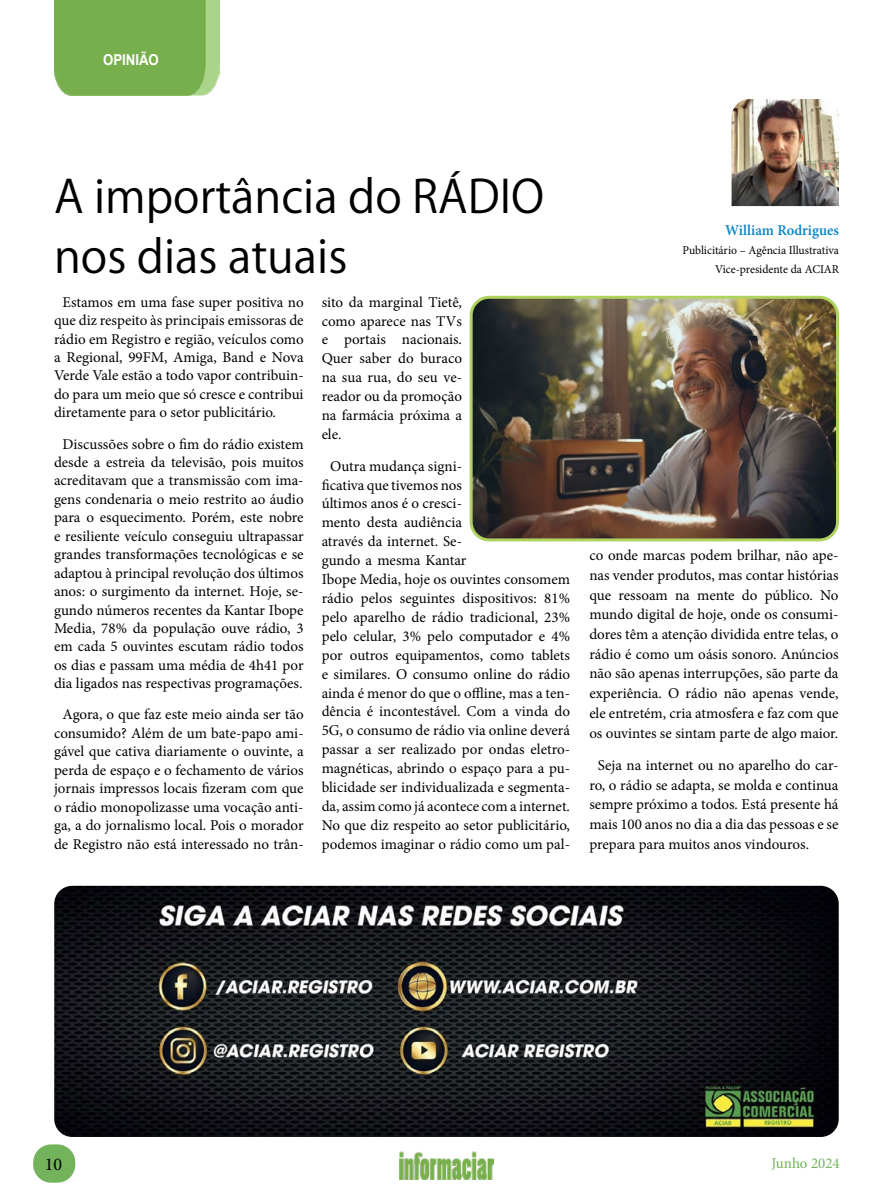
<style>
.page{position:relative;width:893px;height:1191px;background:#fff}
.page>*{position:absolute;margin:0;border:0;box-sizing:border-box;transform-origin:0 0}
.t1{font:45px/59.8px "Koz Go Pr 6 N";color:#000}
.t2{font:18px "Minion Pro";color:#000}
.t3{font:15px/18.9px "Minion Pro";color:#000;text-align:justify}
.t4{font:600 15px "Minion Pro";color:#0885c5}
.t5{font:15px "Minion Pro";color:#72b35b}
.t6{font:700 15px "Arial";color:#fff;scale:.88 1}
.t7{font:12px/18.9px "Minion Pro";color:#000;text-align:right}
</style>
<div class="page">
<div style="left:33px;top:1144px;width:42px;height:38px;background:#72b35b;border-radius:18px"></div>
<img style="left:399px;top:1151px;width:95px;height:28px">
<img style="left:54px;top:0;width:165px;height:96px">
<img style="left:732px;top:99px;width:107px;height:107px">
<img style="left:471px;top:297px;width:364px;height:243px">
<div style="left:470px;top:296px;width:369px;height:245px;border:3px solid #b0d360;border-radius:18px"></div>
<img style="left:54px;top:885px;width:785px;height:252px">
<p class="t6" style="left:103px;top:49px;width:65px">OPINIÃO</p>
<h1 class="t1" style="left:54px;top:167px;width:492px">A importância do RÁDIO nos dias atuais</h1>
<p class="t3" style="left:54px;top:293px;width:251px;line-height:18.5px;text-indent:9px">Estamos em uma fase super positiva no que diz respeito às principais emissoras de rádio em Registro e região, veículos como a Regional, 99FM, Amiga, Band e Nova Verde Vale estão a todo vapor contribuin&shy;do para um meio que só cresce e contribui diretamente para o setor publicitário.</p>
<p class="t3" style="left:54px;top:434px;width:251px;line-height:18.5px;text-align:center">Discussões sobre o fim do rádio existem desde a estreia da televisão, pois muitos acreditavam que a transmissão com ima&shy;gens condenaria o meio restrito ao áudio para o esquecimento. Porém, este nobre e resiliente veículo conseguiu ultrapassar grandes transformações tecnológicas e se adaptou à principal revolução dos últimos anos: o surgimento da internet. Hoje, se&shy;gundo números recentes da Kantar Ibope Media, 78% da população ouve rádio, 3 em cada 5 ouvintes escutam rádio todos os dias e passam uma média de 4h41 por dia ligados nas respectivas programações.</p>
<p class="t3" style="left:54px;top:705px;width:251px;line-height:18.5px;text-align:center">Agora, o que faz este meio ainda ser tão consumido? Além de um bate-papo ami&shy;gável que cativa diariamente o ouvinte, a perda de espaço e o fechamento de vários jornais impressos locais fizeram com que o rádio monopolizasse uma vocação anti&shy;ga, a do jornalismo local. Pois o morador de Registro não está interessado no trân-</p>
<p class="t3" style="left:322px;top:292px;width:142px">sito da marginal Tietê, como aparece nas TVs e portais nacionais.<br>Quer saber do buraco na sua rua, do seu ve&shy;reador ou da promoção na farmácia próxima a ele.</p>
<p class="t3" style="left:322px;top:456px;width:250px;text-align:left;text-indent:9px">Outra mudança signi-<br>ficativa que tivemos nos<br>últimos anos é o cresci-<br>mento desta audiência<br>através da internet. Se-<br>gundo a mesma Kantar<br>Ibope Media, hoje os ouvintes consomem rádio pelos seguintes dispositivos: 81% pelo aparelho de rádio tradicional, 23% pelo celular, 3% pelo computador e 4% por outros equipamentos, como tablets e similares. O consumo online do rádio ainda é menor do que o offline, mas a ten&shy;dência é incontestável. Com a vinda do 5G, o consumo de rádio via online deverá passar a ser realizado por ondas eletro&shy;magnéticas, abrindo o espaço para a pu&shy;blicidade ser individualizada e segmenta&shy;da, assim como já acontece com a internet.<br>No que diz respeito ao setor publicitário, podemos imaginar o rádio como um pal-</p>
<p class="t4" style="left:725px;top:220px;width:115px">William Rodrigues</p>
<p class="t7" style="left:682px;top:240px;width:158px">Publicitário – Agência Illustrativa<br>Vice-presidente da ACIAR</p>
<p class="t3" style="left:589px;top:546px;width:251px;line-height:19.6px">co onde marcas podem brilhar, não ape&shy;nas vender produtos, mas contar histórias que ressoam na mente do público. No mundo digital de hoje, onde os consumi&shy;dores têm a atenção dividida entre telas, o rádio é como um oásis sonoro. Anúncios não são apenas interrupções, são parte da experiência. O rádio não apenas vende, ele entretém, cria atmosfera e faz com que os ouvintes se sintam parte de algo maior.</p>
<p class="t3" style="left:589px;top:755px;width:251px;line-height:19.6px;text-indent:9px">Seja na internet ou no aparelho do car&shy;ro, o rádio se adapta, se molda e continua sempre próximo a todos. Está presente há mais 100 anos no dia a dia das pessoas e se prepara para muitos anos vindouros.</p>
<p class="t2" style="left:45px;top:1152px;width:19px">10</p>
<p class="t5" style="left:771px;top:1152px;width:70px">Junho 2024</p>
</div>
